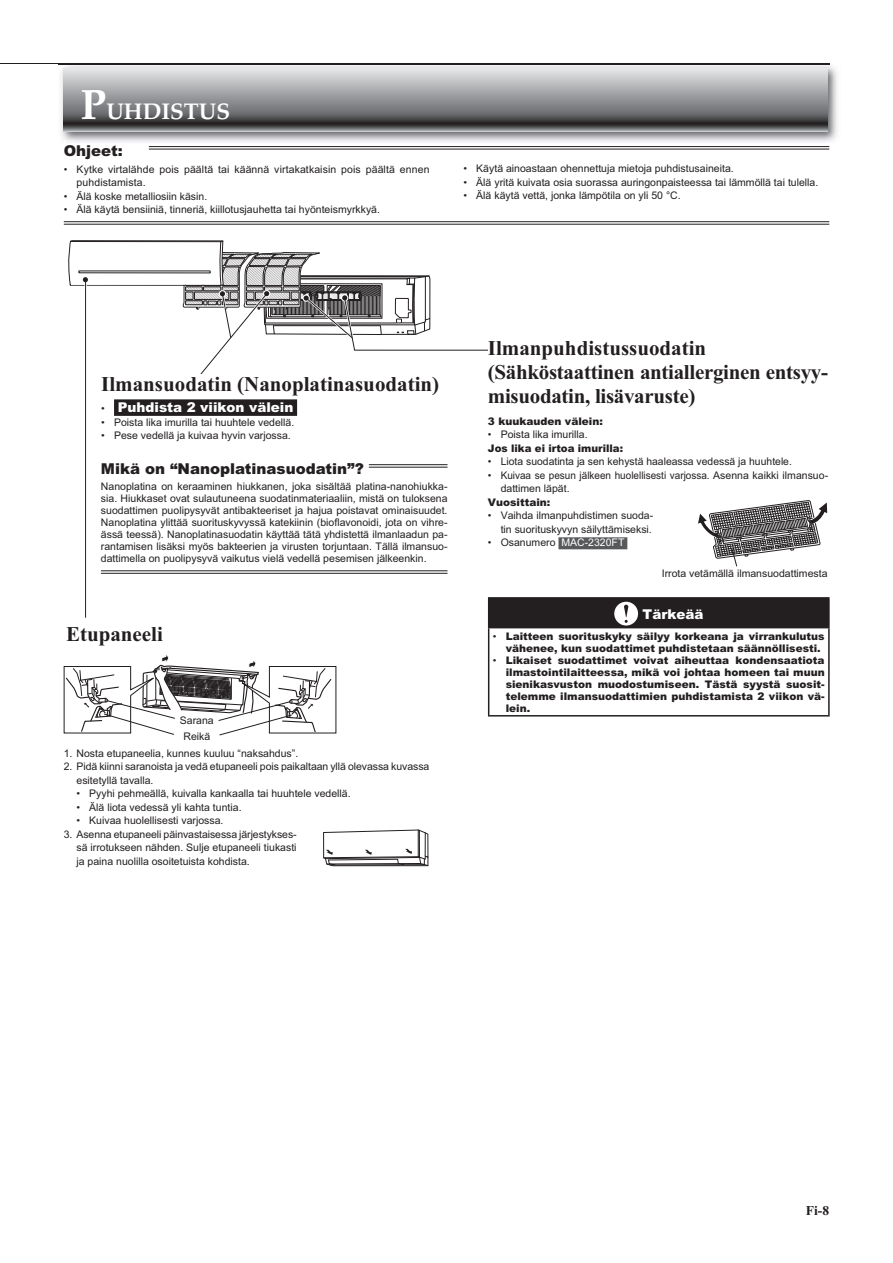
<style>
.page{position:relative;width:893px;height:1263px;background:#fff}
.page>*{position:absolute;margin:0;border:0;box-sizing:border-box;transform-origin:0 0}
.t1{font:700 22.5px "Palatino Linotype";color:#fff}
.t2{font:700 21px/24px "Times New Roman";color:#231f20}
.t3{font:900 15px "Arial";color:#231f20}
.t4{font:900 13.5px "Arial";color:#fff}
.t5{font:700 13.5px "Times New Roman";color:#231f20}
.t6{font:10.5px/13.5px "Arial";color:#231f20}
.t7{font:900 10.5px/12px "Arial";color:#231f20}
.s1{font-size:42px}
.s2{font-weight:400;font-size:10.5px;color:#231f20}
.s3{color:#fff}
.s4{font-weight:400}
</style>
<div class="page">
<hr style="left:0;top:63px;width:829px;height:1px;background:#231f20">
<svg style="left:68px;top:240px;width:420px;height:170px"></svg>
<hr style="left:85px;top:282px;width:1px;height:336px;background:#231f20">
<hr style="left:149px;top:146px;width:680px;height:1px;background:#231f20">
<hr style="left:149px;top:149px;width:680px;height:1px;background:#231f20">
<hr style="left:64px;top:221px;width:765px;height:1px;background:#231f20">
<hr style="left:64px;top:224px;width:765px;height:1px;background:#231f20">
<img style="left:58px;top:63px;width:780px;height:79px">
<img style="left:58px;top:63px;width:771px;height:1px">
<svg style="left:64px;top:68px;width:764px;height:64px;background:#919295"></svg>
<div style="left:101px;top:374px;width:339px;height:72px;background:#fff"></div>
<div style="left:114px;top:399px;width:183px;height:17px;background:#231f20"></div>
<div style="left:489px;top:598px;width:340px;height:30px;background:#231f20"></div>
<hr style="left:488px;top:597px;width:342px;height:2px;background:#231f20">
<svg style="left:488px;top:599px;width:1px;height:28px"></svg>
<hr style="left:828px;top:599px;width:2px;height:28px;background:#231f20">
<hr style="left:488px;top:627px;width:342px;height:1px;background:#231f20">
<hr style="left:488px;top:628px;width:1px;height:87px;background:#231f20">
<hr style="left:828px;top:628px;width:2px;height:87px;background:#231f20">
<hr style="left:488px;top:715px;width:342px;height:2px;background:#231f20">
<div style="left:614px;top:602px;width:24px;height:24px;background:#fff;border-radius:50%"></div>
<svg style="left:624px;top:605px;width:4px;height:18px"></svg>
<svg style="left:323px;top:829px;width:106px;height:38px"></svg>
<div style="left:558px;top:537px;width:69px;height:12px;background:#58595b"></div>
<svg style="left:698px;top:500px;width:130px;height:67px"></svg>
<hr style="left:369px;top:464px;width:78px;height:1px;background:#231f20">
<hr style="left:369px;top:467px;width:78px;height:1px;background:#231f20">
<hr style="left:101px;top:571px;width:346px;height:1px;background:#231f20">
<hr style="left:101px;top:573px;width:346px;height:1px;background:#231f20">
<svg style="left:63px;top:655px;width:274px;height:81px"></svg>
<h1 class="t1" style="left:81px;top:98px;width:151px"><span class="s1">P</span>UHDISTUS</h1>
<h3 class="t3" style="left:64px;top:142px;width:61px">Ohjeet:</h3>
<p class="t6" style="left:77px;top:163px;width:354px;text-indent:-13px">• Kytke virtalähde pois päältä tai käännä virtakatkaisin pois päältä ennen puhdistamista.</p>
<p class="t6" style="left:64px;top:190px;width:145px">• Älä koske metalliosiin käsin.</p>
<p class="t6" style="left:64px;top:204px;width:318px">• Älä käytä bensiiniä, tinneriä, kiillotusjauhetta tai hyönteismyrkkyä.</p>
<p class="t6" style="left:463px;top:163px;width:272px">• Käytä ainoastaan ohennettuja mietoja puhdistusaineita.</p>
<p class="t6" style="left:463px;top:177px;width:356px">• Älä yritä kuivata osia suorassa auringonpaisteessa tai lämmöllä tai tulella.</p>
<p class="t6" style="left:463px;top:190px;width:219px">• Älä käytä vettä, jonka lämpötila on yli 50 °C.</p>
<h2 class="t2" style="left:101px;top:375px;width:339px">Ilmansuodatin (Nanoplatinasuodatin)</h2>
<p class="t4" style="left:101px;top:400px;width:194px"><span class="s2">•</span> Puhdista 2 viikon välein</p>
<p class="t6" style="left:101px;top:416px;width:195px">• Poista lika imurilla tai huuhtele vedellä.</p>
<p class="t6" style="left:101px;top:430px;width:191px">• Pese vedellä ja kuivaa hyvin varjossa.</p>
<h3 class="t3" style="left:101px;top:460px;width:264px">Mikä on “Nanoplatinasuodatin”?</h3>
<p class="t6" style="left:101px;top:481px;width:348px;line-height:12px;text-align:justify">Nanoplatina on keraaminen hiukkanen, joka sisältää platina-nanohiukka&shy;sia. Hiukkaset ovat sulautuneena suodatinmateriaaliin, mistä on tuloksena suodattimen puolipysyvät antibakteeriset ja hajua poistavat ominaisuudet.<br>Nanoplatina ylittää suorituskyvyssä katekiinin (bioflavonoidi, jota on vihre&shy;ässä teessä). Nanoplatinasuodatin käyttää tätä yhdistettä ilmanlaadun pa&shy;rantamisen lisäksi myös bakteerien ja virusten torjuntaan. Tällä ilmansuo&shy;dattimella on puolipysyvä vaikutus vielä vedellä pesemisen jälkeenkin.</p>
<h2 class="t2" style="left:66px;top:625px;width:98px">Etupaneeli</h2>
<p class="t6" style="left:180px;top:715px;width:35px">Sarana</p>
<p class="t6" style="left:183px;top:731px;width:28px">Reikä</p>
<p class="t6" style="left:64px;top:747px;width:236px">1. Nosta etupaneelia, kunnes kuuluu “naksahdus”.</p>
<p class="t6" style="left:76px;top:761px;width:354px;text-indent:-13px">2. Pidä kiinni saranoista ja vedä etupaneeli pois paikaltaan yllä olevassa kuvassa esitetyllä tavalla.</p>
<p class="t6" style="left:76px;top:788px;width:276px">• Pyyhi pehmeällä, kuivalla kankaalla tai huuhtele vedellä.</p>
<p class="t6" style="left:76px;top:801px;width:167px">• Älä liota vedessä yli kahta tuntia.</p>
<p class="t6" style="left:76px;top:815px;width:148px">• Kuivaa huolellisesti varjossa.</p>
<p class="t6" style="left:76px;top:828px;width:222px;text-align:justify;text-indent:-13px">3. Asenna etupaneeli päinvastaisessa järjestykses&shy;sä irrotukseen nähden. Sulje etupaneeli tiukasti ja paina nuolilla osoitetuista kohdista.</p>
<h2 class="t2" style="left:488px;top:338px;width:342px">Ilmanpuhdistussuodatin (Sähköstaattinen antiallerginen entsyy&shy;misuodatin, lisävaruste)</h2>
<p class="t7" style="left:488px;top:415px;width:116px">3 kuukauden välein:</p>
<p class="t6" style="left:488px;top:429px;width:101px">• Poista lika imurilla.</p>
<p class="t7" style="left:488px;top:442px;width:137px">Jos lika ei irtoa imurilla:</p>
<p class="t6" style="left:488px;top:456px;width:305px">• Liota suodatinta ja sen kehystä haaleassa vedessä ja huuhtele.</p>
<p class="t6" style="left:501px;top:469px;width:329px;text-indent:-13px">• Kuivaa se pesun jälkeen huolellisesti varjossa. Asenna kaikki ilmansuo&shy;dattimen läpät.</p>
<p class="t7" style="left:488px;top:496px;width:64px">Vuosittain:</p>
<p class="t6" style="left:488px;top:510px;width:167px;text-align:right">• Vaihda ilmanpuhdistimen suoda&shy;tin suorituskyvyn säilyttämiseksi.</p>
<p class="t6" style="left:488px;top:537px;width:138px">• Osanumero <span class="s3">MAC-2320FT</span></p>
<p class="t6" style="left:662px;top:567px;width:167px">Irrota vetämällä ilmansuodattimesta</p>
<p class="t4" style="left:642px;top:607px;width:62px">Tärkeää</p>
<p class="t7" style="left:506px;top:630px;width:320px;text-indent:-13px"><span class="s4">•</span> Laitteen suorituskyky säilyy korkeana ja virrankulutus vähenee, kun suodattimet puhdistetaan säännöllisesti.</p>
<p class="t7" style="left:506px;top:654px;width:320px;text-align:justify;text-indent:-13px"><span class="s4">•</span> Likaiset suodattimet voivat aiheuttaa kondensaatiota ilmastointilaitteessa, mikä voi johtaa homeen tai muun sienikasvuston muodostumiseen. Tästä syystä suosit&shy;telemme ilmansuodattimien puhdistamista 2 viikon vä&shy;lein.</p>
<p class="t5" style="left:806px;top:1206px;width:25px">Fi-8</p>
</div>
